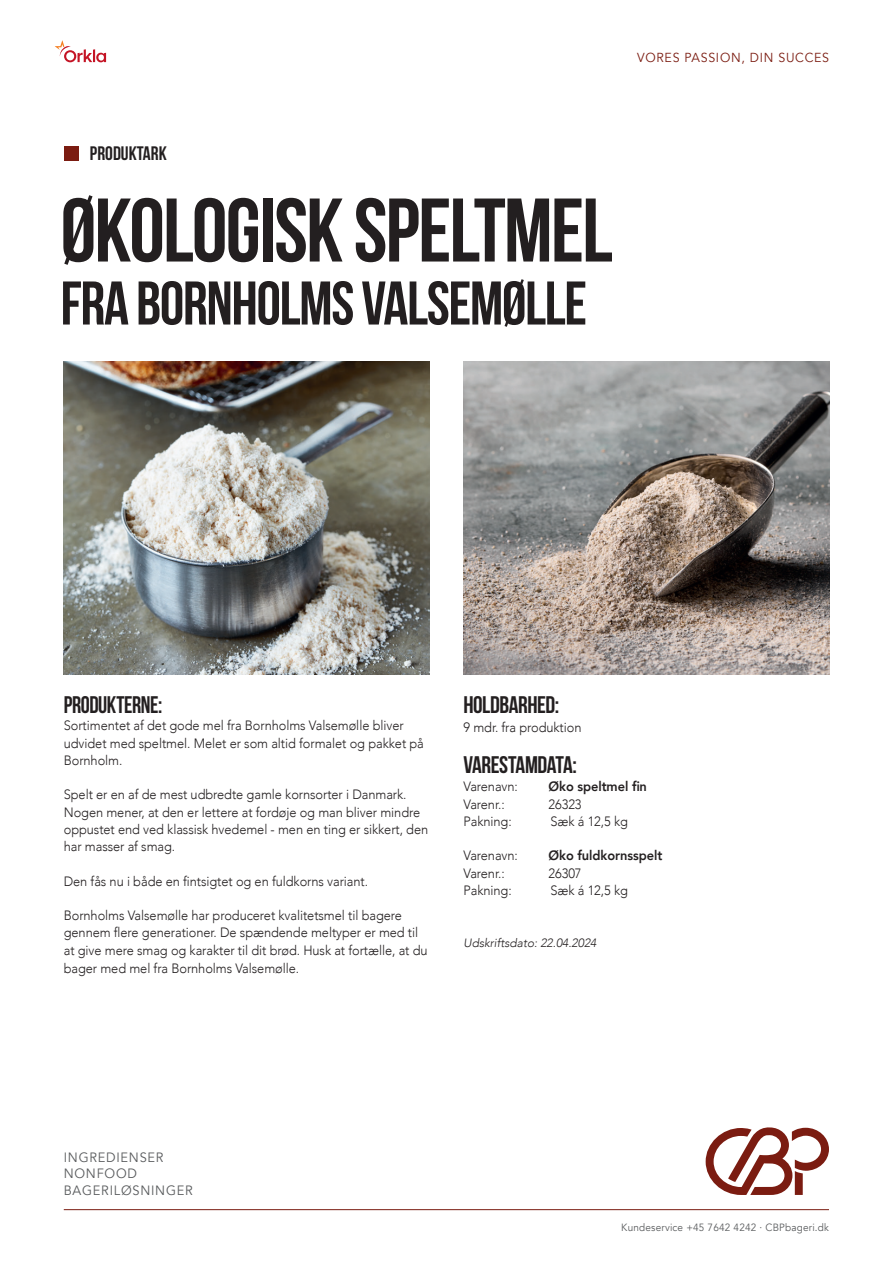
<style>
.page{position:relative;width:893px;height:1263px;background:#fff}
.page>*{position:absolute;margin:0;border:0;box-sizing:border-box;transform-origin:0 0}
.t1{font:700 90px "Bebas Neue";letter-spacing:-.02em;color:#231f20}
.t2{font:700 61.5px "Bebas Neue";letter-spacing:-.02em;color:#231f20}
.t3{font:700 24px "Bebas Neue";letter-spacing:-.02em;color:#231f20}
.t4{font:700 24px "Bebas Neue";letter-spacing:-.02em;color:#231f20;scale:.95 1}
.t5{font:700 19.5px "Bebas Neue";color:#231f20}
.t6{font:300 13.5px/17.2px "Avenir";letter-spacing:-.005em;color:#231f20;scale:.95 1}
.t7{font:13.5px/16.5px "Avenir";letter-spacing:.06em;color:#585a5c;scale:.95 1}
.t8{font:800 13.5px "Avenir";letter-spacing:-.005em;color:#231f20;scale:.95 1}
.t9{font:13.05px "Avenir";letter-spacing:.06em;color:#7b1c11;scale:.95 1}
.t10{font:italic 300 12px "Avenir";color:#231f20}
.t11{font:10.5px "Avenir";letter-spacing:.02em;color:#585a5c;scale:.95 1}
</style>
<div class="page">
<svg style="left:55px;top:40px;width:51px;height:22px"></svg>
<hr style="left:64px;top:1209px;width:765px;height:1px;background:#7b1c11">
<svg style="left:706px;top:1127px;width:123px;height:68px"></svg>
<img style="left:64px;top:361px;width:365px;height:313px">
<div style="left:64px;top:146px;width:15px;height:15px;background:#7b1c11"></div>
<img style="left:463px;top:361px;width:366px;height:313px">
<p class="t9" style="left:637px;top:50px;width:204px">VORES PASSION, DIN SUCCES</p>
<h3 class="t5" style="left:90px;top:143px;width:78px">PRODUKTARK</h3>
<h1 class="t1" style="left:61px;top:181px;width:554px">ØKOLOGISK SPELTMEL</h1>
<h2 class="t2" style="left:61px;top:270px;width:528px">FRA BORNHOLMS VALSEMØLLE</h2>
<h3 class="t4" style="left:64px;top:692px;width:105px">PRODUKTERNE:</h3>
<p class="t6" style="left:64px;top:717px;width:381px">Sortimentet af det gode mel fra Bornholms Valsemølle bliver udvidet med speltmel. Melet er som altid formalet og pakket på<br>Bornholm.</p>
<p class="t6" style="left:64px;top:786px;width:385px">Spelt er en af de mest udbredte gamle kornsorter i Danmark.<br>Nogen mener, at den er lettere at fordøje og man bliver mindre oppustet end ved klassisk hvedemel - men en ting er sikkert, den har masser af smag.</p>
<p class="t6" style="left:64px;top:872px;width:322px">Den fås nu i både en fintsigtet og en fuldkorns variant.</p>
<p class="t6" style="left:64px;top:907px;width:384px">Bornholms Valsemølle har produceret kvalitetsmel til bagere gennem flere generationer. De spændende meltyper er med til at give mere smag og karakter til dit brød. Husk at fortælle, at du bager med mel fra Bornholms Valsemølle.</p>
<h3 class="t3" style="left:463px;top:692px;width:97px">HOLDBARHED:</h3>
<p class="t6" style="left:463px;top:719px;width:126px">9 mdr. fra produktion</p>
<h3 class="t3" style="left:463px;top:751px;width:115px">VARESTAMDATA:</h3>
<p class="t6" style="left:463px;top:778px;width:59px">Varenavn:</p>
<p class="t8" style="left:549px;top:776px;width:105px">Øko speltmel fin</p>
<p class="t6" style="left:463px;top:795px;width:45px">Varenr.:</p>
<p class="t6" style="left:549px;top:795px;width:36px">26323</p>
<p class="t6" style="left:463px;top:813px;width:52px">Pakning:</p>
<p class="t6" style="left:550px;top:813px;width:83px">Sæk á 12,5 kg</p>
<p class="t6" style="left:463px;top:847px;width:59px">Varenavn:</p>
<p class="t8" style="left:549px;top:845px;width:121px">Øko fuldkornsspelt</p>
<p class="t6" style="left:463px;top:864px;width:45px">Varenr.:</p>
<p class="t6" style="left:549px;top:864px;width:36px">26307</p>
<p class="t6" style="left:463px;top:882px;width:52px">Pakning:</p>
<p class="t6" style="left:550px;top:882px;width:83px">Sæk á 12,5 kg</p>
<p class="t10" style="left:463px;top:935px;width:135px">Udskriftsdato: 22.04.2024</p>
<p class="t7" style="left:64px;top:1149px;width:137px">INGREDIENSER<br>NONFOOD<br>BAGERILØSNINGER</p>
<p class="t11" style="left:621px;top:1221px;width:220px">Kundeservice +45 7642 4242 · CBPbageri.dk</p>
</div>
